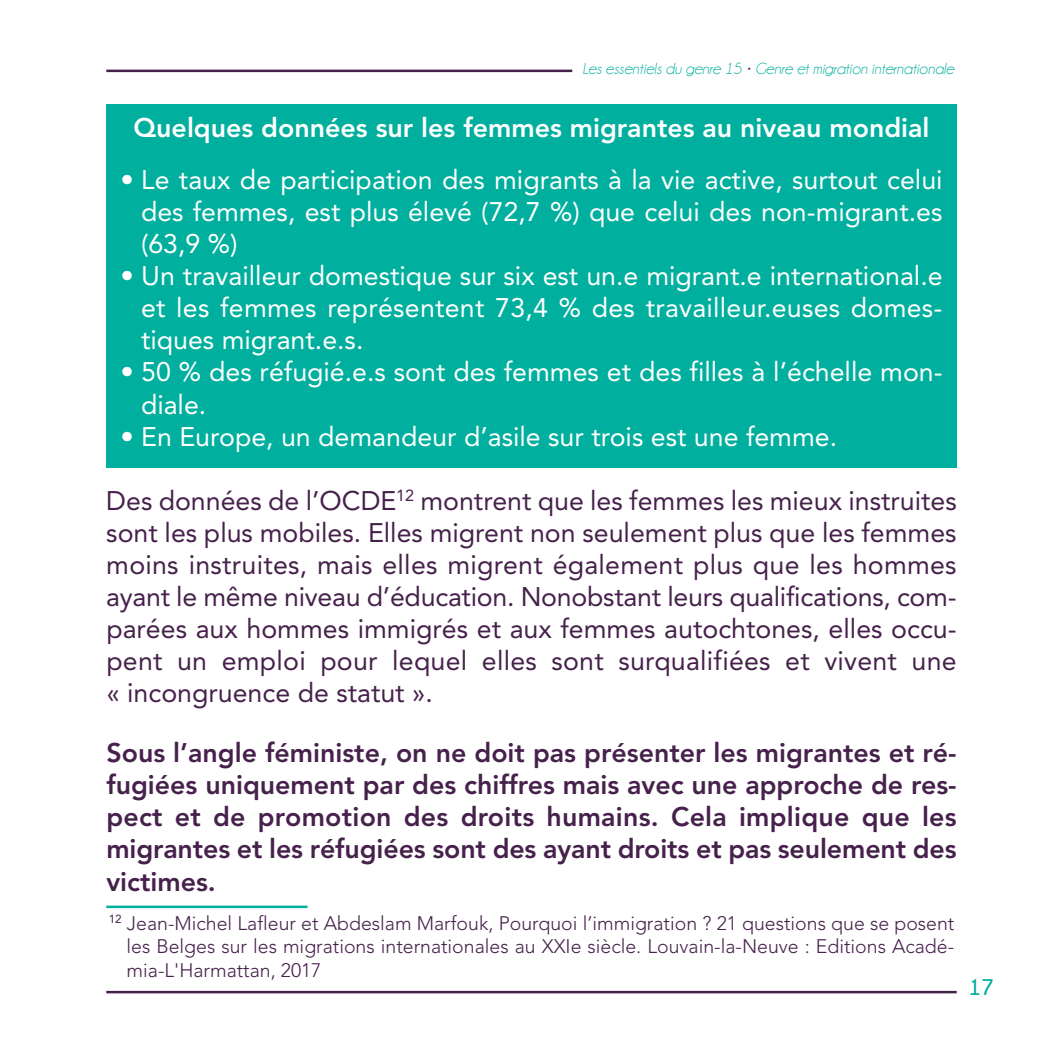
<style>
.page{position:relative;width:1063px;height:1063px;background:#fff}
.page>*{position:absolute;margin:0;border:0;box-sizing:border-box;transform-origin:0 0}
.t1{font:26.75px/32px "Avenir";letter-spacing:.01em;color:#46214b;text-align:justify}
.t2{font:26.75px/32px "Avenir";color:#fff;text-align:justify}
.t3{font:800 26.75px/32.2px "Avenir";letter-spacing:-.005em;color:#46214b;text-align:justify}
.t4{font:800 26.75px "Avenir";color:#fff}
.t5{font:700 22.5px "Champagne&Limousines";color:#00af9d}
.t6{font:300 19.5px/23.5px "Avenir";color:#46214b;text-align:justify}
.t7{font:italic 16.25px "Champagne&Limousines";color:#00af9d}
.s1{color:#46214b}
</style>
<div class="page">
<div style="left:106px;top:104px;width:851px;height:363px;background:#00af9d"></div>
<hr style="left:106px;top:70px;width:466px;height:2px;background:#46214b">
<hr style="left:106px;top:991px;width:851px;height:2px;background:#46214b">
<hr style="left:106px;top:906px;width:202px;height:2px;background:#00af9d">
<p class="t7" style="left:582px;top:60px;width:373px">Les essentiels du genre 15 <span class="s1">•</span> Genre et migration internationale</p>
<p class="t4" style="left:134px;top:117px;width:797px">Quelques données sur les femmes migrantes au niveau mondial</p>
<p class="t2" style="left:141px;top:166px;width:803px;text-indent:-21px">• Le taux de participation des migrants à la vie active, surtout celui des femmes, est plus élevé (72,7 %) que celui des non-migrant.es (63,9 %)</p>
<p class="t2" style="left:141px;top:262px;width:803px;text-indent:-21px">• Un travailleur domestique sur six est un.e migrant.e international.e et les femmes représentent 73,4 % des travailleur.euses domes&shy;tiques migrant.e.s.</p>
<p class="t2" style="left:141px;top:358px;width:803px;text-indent:-21px">• 50 % des réfugié.e.s sont des femmes et des filles à l’échelle mon&shy;diale.</p>
<p class="t2" style="left:120px;top:423px;width:718px">• En Europe, un demandeur d’asile sur trois est une femme.</p>
<p class="t1" style="left:106px;top:487px;width:852px">Des données de l’OCDE<sup>12</sup> montrent que les femmes les mieux instruites sont les plus mobiles. Elles migrent non seulement plus que les femmes moins instruites, mais elles migrent également plus que les hommes ayant le même niveau d’éducation. Nonobstant leurs qualifications, com&shy;parées aux hommes immigrés et aux femmes autochtones, elles occu&shy;pent un emploi pour lequel elles sont surqualifiées et vivent une « incongruence de statut ».</p>
<p class="t3" style="left:106px;top:738px;width:852px">Sous l’angle féministe, on ne doit pas présenter les migrantes et ré&shy;fugiées uniquement par des chiffres mais avec une approche de res&shy;pect et de promotion des droits humains. Cela implique que les migrantes et les réfugiées sont des ayant droits et pas seulement des victimes.</p>
<p class="t6" style="left:127px;top:913px;width:829px;text-indent:-18px"><sup>12</sup> Jean-Michel Lafleur et Abdeslam Marfouk, Pourquoi l’immigration ? 21 questions que se posent les Belges sur les migrations internationales au XXIe siècle. Louvain-la-Neuve : Editions Acadé&shy;mia-L'Harmattan, 2017</p>
<p class="t5" style="left:969px;top:975px;width:27px">17</p>
</div>
